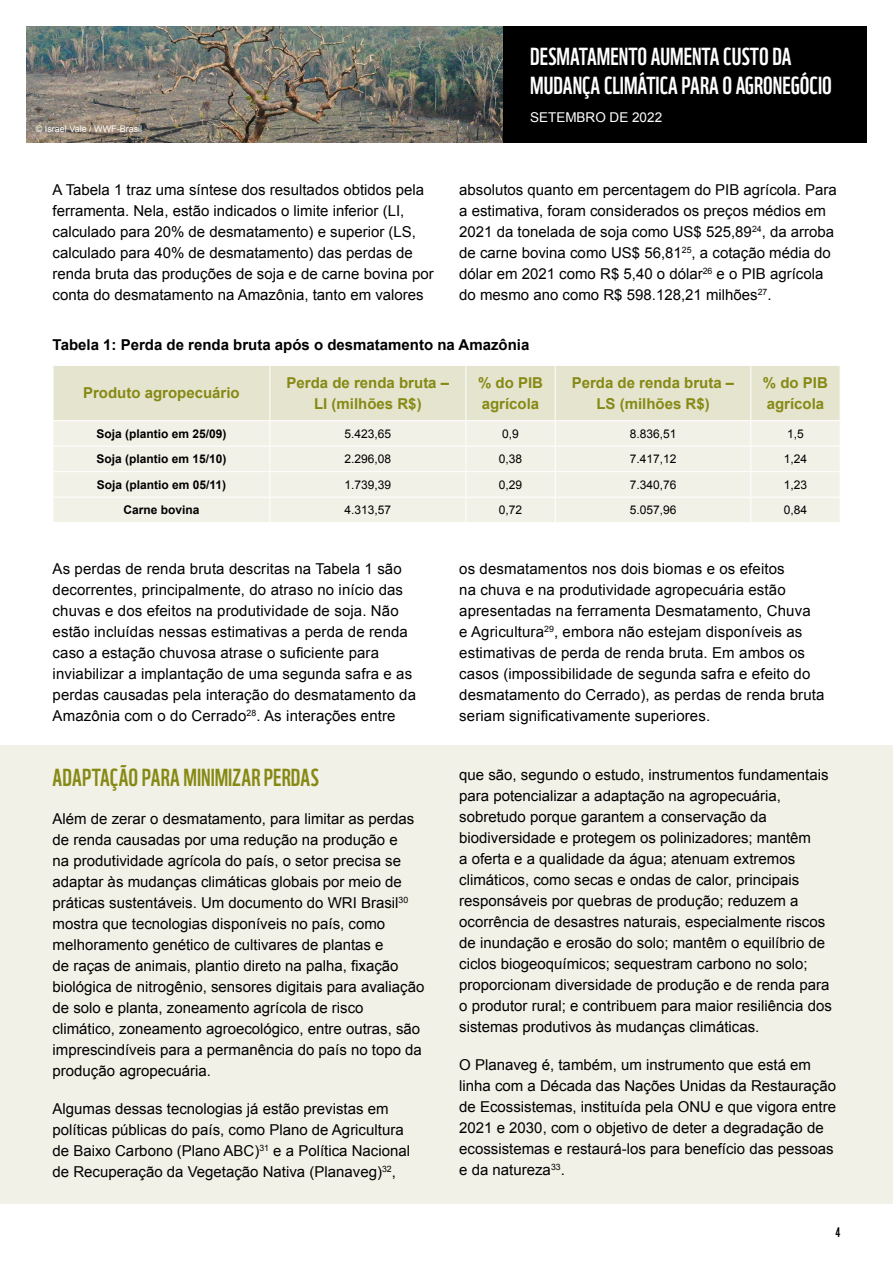
<style>
.page{position:relative;width:893px;height:1263px;background:#fff}
.page>*{position:absolute;margin:0;border:0;box-sizing:border-box;transform-origin:0 0}
.t1{font:24px/28.8px "WWF";color:#fff}
.t2{font:24px "WWF";letter-spacing:.005em;color:#868914}
.t3{font:15px/21px "Arial";color:#000}
.t4{font:700 15px/21px "Arial";color:#868914;text-align:center}
.t5{font:700 15px "Arial";color:#000}
.t6{font:13.5px "Arial";color:#fff}
.t7{font:13.5px "WWF";color:#000}
.t8{font:12px "Arial";color:#000}
.t9{font:700 12px "Arial";color:#000}
.t10{font:9px "Arial";color:#fff}
</style>
<div class="page">
<img style="left:26px;top:26px;width:477px;height:116px">
<div style="left:503px;top:26px;width:364px;height:116px;background:#000"></div>
<div style="left:0;top:746px;width:893px;height:458px;background:#f2f1e7"></div>
<svg style="left:53px;top:366px;width:787px;height:156px;background:#edecdf"></svg>
<p class="t10" style="left:36px;top:123px;width:108px">© Israel Vale / WWF-Brasil</p>
<h1 class="t1" style="left:530px;top:40px;width:303px">DESMATAMENTO AUMENTA CUSTO DA<br>MUDANÇA CLIMÁTICA PARA O AGRONEGÓCIO</h1>
<p class="t6" style="left:530px;top:109px;width:134px">SETEMBRO DE 2022</p>
<p class="t3" style="left:53px;top:180px;width:383px">A Tabela 1 traz uma síntese dos resultados obtidos pela ferramenta. Nela, estão indicados o limite inferior (LI, calculado para 20% de desmatamento) e superior (LS, calculado para 40% de desmatamento) das perdas de renda bruta das produções de soja e de carne bovina por conta do desmatamento na Amazônia, tanto em valores</p>
<p class="t3" style="left:459px;top:180px;width:379px">absolutos quanto em percentagem do PIB agrícola. Para a estimativa, foram considerados os preços médios em 2021 da tonelada de soja como US$ 525,89<sup>24</sup>, da arroba de carne bovina como US$ 56,81<sup>25</sup>, a cotação média do dólar em 2021 como R$ 5,40 o dólar<sup>26</sup> e o PIB agrícola do mesmo ano como R$ 598.128,21 milhões<sup>27</sup>.</p>
<p class="t5" style="left:53px;top:335px;width:478px">Tabela 1: Perda de renda bruta após o desmatamento na Amazônia</p>
<p class="t4" style="left:83px;top:383px;width:158px">Produto agropecuário</p>
<p class="t4" style="left:287px;top:373px;width:164px">Perda de renda bruta –<br>LI (milhões R$)</p>
<p class="t4" style="left:478px;top:373px;width:67px;text-align:left">% do PIB agrícola</p>
<p class="t4" style="left:572px;top:373px;width:164px">Perda de renda bruta –<br>LS (milhões R$)</p>
<p class="t4" style="left:763px;top:373px;width:67px;text-align:left">% do PIB agrícola</p>
<p class="t9" style="left:96px;top:426px;width:132px">Soja (plantio em 25/09)</p>
<p class="t8" style="left:345px;top:426px;width:48px">5.423,65</p>
<p class="t8" style="left:502px;top:426px;width:18px">0,9</p>
<p class="t8" style="left:630px;top:426px;width:48px">8.836,51</p>
<p class="t8" style="left:787px;top:426px;width:18px">1,5</p>
<p class="t9" style="left:96px;top:451px;width:132px">Soja (plantio em 15/10)</p>
<p class="t8" style="left:345px;top:451px;width:48px">2.296,08</p>
<p class="t8" style="left:499px;top:451px;width:25px">0,38</p>
<p class="t8" style="left:630px;top:451px;width:48px">7.417,12</p>
<p class="t8" style="left:784px;top:451px;width:25px">1,24</p>
<p class="t9" style="left:97px;top:477px;width:131px">Soja (plantio em 05/11)</p>
<p class="t8" style="left:345px;top:477px;width:48px">1.739,39</p>
<p class="t8" style="left:499px;top:477px;width:25px">0,29</p>
<p class="t8" style="left:630px;top:477px;width:48px">7.340,76</p>
<p class="t8" style="left:784px;top:477px;width:25px">1,23</p>
<p class="t9" style="left:123px;top:502px;width:78px">Carne bovina</p>
<p class="t8" style="left:345px;top:502px;width:48px">4.313,57</p>
<p class="t8" style="left:499px;top:502px;width:25px">0,72</p>
<p class="t8" style="left:630px;top:502px;width:48px">5.057,96</p>
<p class="t8" style="left:784px;top:502px;width:25px">0,84</p>
<p class="t3" style="left:53px;top:558px;width:365px">As perdas de renda bruta descritas na Tabela 1 são decorrentes, principalmente, do atraso no início das chuvas e dos efeitos na produtividade de soja. Não estão incluídas nessas estimativas a perda de renda caso a estação chuvosa atrase o suficiente para inviabilizar a implantação de uma segunda safra e as perdas causadas pela interação do desmatamento da Amazônia com o do Cerrado<sup>28</sup>. As interações entre</p>
<p class="t3" style="left:459px;top:558px;width:367px">os desmatamentos nos dois biomas e os efeitos<br>na chuva e na produtividade agropecuária estão apresentadas na ferramenta Desmatamento, Chuva<br>e Agricultura<sup>29</sup>, embora não estejam disponíveis as estimativas de perda de renda bruta. Em ambos os casos (impossibilidade de segunda safra e efeito do desmatamento do Cerrado), as perdas de renda bruta seriam significativamente superiores.</p>
<h1 class="t2" style="left:53px;top:759px;width:268px">ADAPTAÇÃO PARA MINIMIZAR PERDAS</h1>
<p class="t3" style="left:53px;top:809px;width:373px">Além de zerar o desmatamento, para limitar as perdas de renda causadas por uma redução na produção e<br>na produtividade agrícola do país, o setor precisa se adaptar às mudanças climáticas globais por meio de práticas sustentáveis. Um documento do WRI Brasil<sup>30 </sup>mostra que tecnologias disponíveis no país, como melhoramento genético de cultivares de plantas e<br>de raças de animais, plantio direto na palha, fixação biológica de nitrogênio, sensores digitais para avaliação de solo e planta, zoneamento agrícola de risco climático, zoneamento agroecológico, entre outras, são imprescindíveis para a permanência do país no topo da produção agropecuária.</p>
<p class="t3" style="left:53px;top:1099px;width:359px">Algumas dessas tecnologias já estão previstas em políticas públicas do país, como Plano de Agricultura de Baixo Carbono (Plano ABC)<sup>31</sup> e a Política Nacional de Recuperação da Vegetação Nativa (Planaveg)<sup>32</sup>,</p>
<p class="t3" style="left:459px;top:764px;width:374px">que são, segundo o estudo, instrumentos fundamentais para potencializar a adaptação na agropecuária, sobretudo porque garantem a conservação da biodiversidade e protegem os polinizadores; mantêm<br>a oferta e a qualidade da água; atenuam extremos climáticos, como secas e ondas de calor, principais responsáveis por quebras de produção; reduzem a ocorrência de desastres naturais, especialmente riscos de inundação e erosão do solo; mantêm o equilíbrio de ciclos biogeoquímicos; sequestram carbono no solo; proporcionam diversidade de produção e de renda para o produtor rural; e contribuem para maior resiliência dos sistemas produtivos às mudanças climáticas.</p>
<p class="t3" style="left:459px;top:1054px;width:378px">O Planaveg é, também, um instrumento que está em linha com a Década das Nações Unidas da Restauração de Ecossistemas, instituída pela ONU e que vigora entre 2021 e 2030, com o objetivo de deter a degradação de ecossistemas e restaurá-los para benefício das pessoas e da natureza<sup>33</sup>.</p>
<p class="t7" style="left:835px;top:1221px;width:6px">4</p>
</div>
